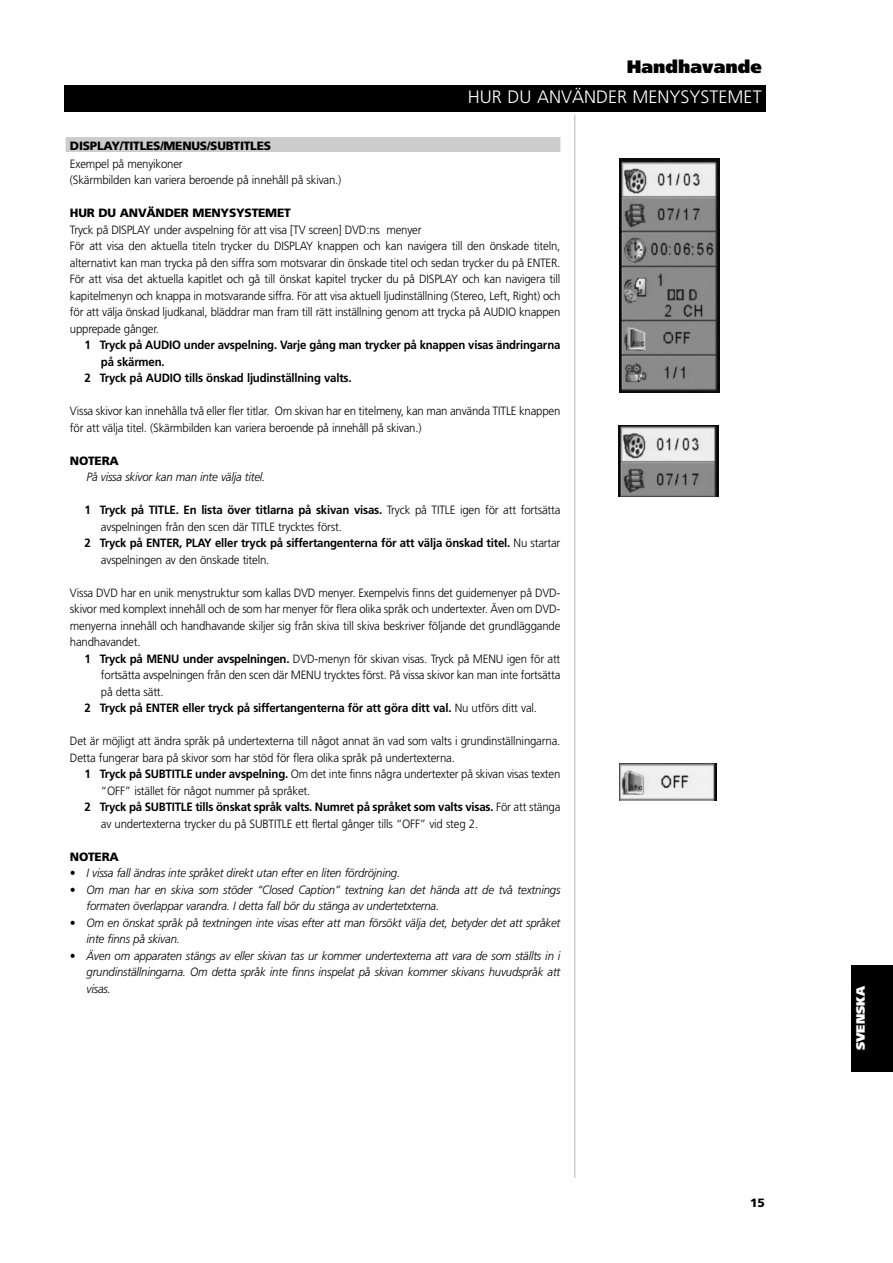
<style>
.page{position:relative;width:893px;height:1263px;background:#fff}
.page>*{position:absolute;margin:0;border:0;box-sizing:border-box;transform-origin:0 0}
.t1{font:300 18px "Frutiger";color:#fff}
.t2{font:900 18px "Frutiger";color:#000}
.t3{font:300 12px/16.5px "Frutiger";letter-spacing:-.015em;color:#000;scale:.95 1}
.t4{font:italic 300 12px/16.5px "Frutiger";letter-spacing:-.015em;color:#000;scale:.95 1}
.t5{font:700 12px "Frutiger";letter-spacing:-.015em;color:#000;scale:.95 1}
.t6{font:900 12px "Frutiger";letter-spacing:-.02em;color:#000}
.t7{font:900 12px "Frutiger";color:#fff}
.s1{font-weight:300}
.s2{font-weight:700}
</style>
<div class="page">
<hr style="left:574px;top:115px;width:1px;height:1063px;background:#ccc">
<div style="left:851px;top:965px;width:41px;height:106px;background:#000"></div>
<div style="left:66px;top:137px;width:494px;height:15px;background:#ccc"></div>
<div style="left:64px;top:85px;width:702px;height:27px;background:#000"></div>
<div style="left:618px;top:425px;width:103px;height:72px;background:linear-gradient(to bottom,#0a0a0a,#0a0a0a)"></div>
<img style="left:618px;top:425px;width:100px;height:72px">
<img style="left:619px;top:158px;width:100px;height:234px">
<svg style="left:716px;top:764px;width:1px;height:37px"></svg>
<img style="left:619px;top:764px;width:97px;height:37px">
<h1 class="t2" style="left:627px;top:60px;width:136px">Handhavande</h1>
<h1 class="t1" style="left:468px;top:90px;width:295px">HUR DU ANVÄNDER MENYSYSTEMET</h1>
<p class="t6" style="left:70px;top:141px;width:203px">DISPLAY/TITLES/MENUS/SUBTITLES</p>
<p class="t3" style="left:70px;top:156px;width:287px">Exempel på menyikoner<br>(Skärmbilden kan variera beroende på innehåll på skivan.)</p>
<p class="t6" style="left:70px;top:208px;width:222px">HUR DU ANVÄNDER MENYSYSTEMET</p>
<p class="t3" style="left:70px;top:222px;width:518px">Tryck på DISPLAY under avspelning för att visa [TV screen] DVD:ns menyer<br>För att visa den aktuella titeln trycker du DISPLAY knappen och kan navigera till den önskade titeln, alternativt kan man trycka på den siffra som motsvarar din önskade titel och sedan trycker du på ENTER.<br>För att visa det aktuella kapitlet och gå till önskat kapitel trycker du på DISPLAY och kan navigera till kapitelmenyn och knappa in motsvarande siffra. För att visa aktuell ljudinställning (Stereo, Left, Right) och för att välja önskad ljudkanal, bläddrar man fram till rätt inställning genom att trycka på AUDIO knappen upprepade gånger.</p>
<p class="t5" style="left:84px;top:340px;width:502px">1 Tryck på AUDIO under avspelning. Varje gång man trycker på knappen visas ändringarna</p>
<p class="t5" style="left:101px;top:357px;width:69px">på skärmen.</p>
<p class="t5" style="left:84px;top:373px;width:283px">2 Tryck på AUDIO tills önskad ljudinställning valts.</p>
<p class="t3" style="left:70px;top:404px;width:518px">Vissa skivor kan innehålla två eller fler titlar. Om skivan har en titelmeny, kan man använda TITLE knappen för att välja titel. (Skärmbilden kan variera beroende på innehåll på skivan.)</p>
<p class="t6" style="left:70px;top:456px;width:50px">NOTERA</p>
<p class="t4" style="left:87px;top:470px;width:190px">På vissa skivor kan man inte välja titel.</p>
<p class="t5" style="left:84px;top:505px;width:502px">1 Tryck på TITLE. En lista över titlarna på skivan visas. <span class="s1">Tryck på TITLE igen för att fortsätta</span></p>
<p class="t3" style="left:101px;top:519px;width:255px">avspelningen från den scen där TITLE trycktes först.</p>
<p class="t5" style="left:84px;top:538px;width:502px">2 Tryck på ENTER, PLAY eller tryck på siffertangenterna för att välja önskad titel. <span class="s1">Nu startar</span></p>
<p class="t3" style="left:101px;top:552px;width:179px">avspelningen av den önskade titeln.</p>
<p class="t3" style="left:70px;top:585px;width:518px;text-align:justify">Vissa DVD har en unik menystruktur som kallas DVD menyer. Exempelvis finns det guidemenyer på DVD&shy;skivor med komplext innehåll och de som har menyer för flera olika språk och undertexter. Även om DVD&shy;menyerna innehåll och handhavande skiljer sig från skiva till skiva beskriver följande det grundläggande handhavandet.</p>
<p class="t3" style="left:84px;top:651px;width:502px"><span class="s2">1 Tryck på MENU under avspelningen.</span> DVD-menyn för skivan visas. Tryck på MENU igen för att</p>
<p class="t3" style="left:101px;top:668px;width:485px">fortsätta avspelningen från den scen där MENU trycktes först. På vissa skivor kan man inte fortsätta</p>
<p class="t3" style="left:101px;top:684px;width:68px">på detta sätt.</p>
<p class="t5" style="left:84px;top:703px;width:478px">2 Tryck på ENTER eller tryck på siffertangenterna för att göra ditt val. <span class="s1">Nu utförs ditt val.</span></p>
<p class="t3" style="left:70px;top:734px;width:518px">Det är möjligt att ändra språk på undertexterna till något annat än vad som valts i grundinställningarna.<br>Detta fungerar bara på skivor som har stöd för flera olika språk på undertexterna.</p>
<p class="t3" style="left:84px;top:767px;width:502px"><span class="s2">1 Tryck på SUBTITLE under avspelning.</span> Om det inte finns några undertexter på skivan visas texten</p>
<p class="t3" style="left:101px;top:783px;width:222px">“OFF” istället för något nummer på språket.</p>
<p class="t5" style="left:84px;top:802px;width:502px">2 Tryck på SUBTITLE tills önskat språk valts. Numret på språket som valts visas. <span class="s1">För att stänga</span></p>
<p class="t3" style="left:101px;top:816px;width:398px">av undertexterna trycker du på SUBTITLE ett flertal gånger tills “OFF” vid steg 2.</p>
<p class="t6" style="left:70px;top:852px;width:50px">NOTERA</p>
<p class="t4" style="left:70px;top:866px;width:349px">• I vissa fall ändras inte språket direkt utan efter en liten fördröjning.</p>
<p class="t4" style="left:87px;top:882px;width:500px;text-indent:-17px">• Om man har en skiva som stöder “Closed Caption” textning kan det hända att de två textnings formaten överlappar varandra. I detta fall bör du stänga av undertetxterna.</p>
<p class="t4" style="left:87px;top:915px;width:500px;text-indent:-17px">• Om en önskat språk på textningen inte visas efter att man försökt välja det, betyder det att språket inte finns på skivan.</p>
<p class="t4" style="left:87px;top:948px;width:500px;text-align:justify;text-indent:-17px">• Även om apparaten stängs av eller skivan tas ur kommer undertexterna att vara de som ställts in i grundinställningarna. Om detta språk inte finns inspelat på skivan kommer skivans huvudspråk att visas.</p>
<p class="t6" style="left:750px;top:1198px;width:16px">15</p>
<p class="t7" style="left:855px;top:1050px;width:66px;rotate:-90deg">SVENSKA</p>
</div>
